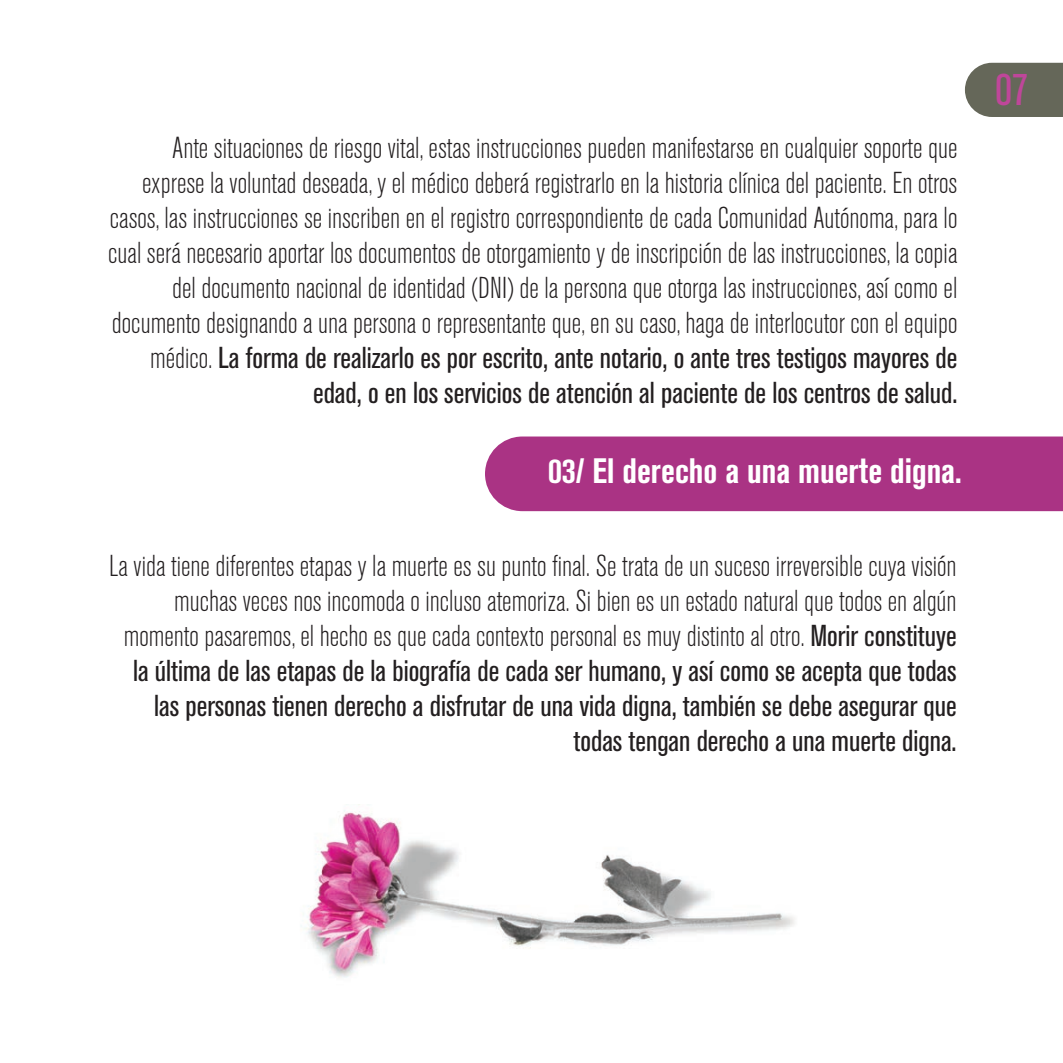
<style>
.page{position:relative;width:1063px;height:1063px;background:#fff}
.page>*{position:absolute;margin:0;border:0;box-sizing:border-box;transform-origin:0 0}
.t1{font:condensed 44px "Akzidenz Grotesk BQ";color:#bf469a}
.t2{font:35px "Akzidenz Grotesk BQ Bd Cnd Alt";color:#fff}
.t3{font:300 condensed 30px/35px "Akzidenz Grotesk BQ";color:#231f20;text-align:right}
.s1{font-weight:400}
</style>
<div class="page">
<div style="left:965px;top:63px;width:98px;height:54px;background:#656759"></div>
<div style="left:485px;top:437px;width:578px;height:74px;background:#aa3384"></div>
<img style="left:305px;top:810px;width:490px;height:168px">
<p class="t3" style="left:108px;top:131px;width:851px">Ante situaciones de riesgo vital, estas instrucciones pueden manifestarse en cualquier soporte que exprese la voluntad deseada, y el médico deberá registrarlo en la historia clínica del paciente. En otros casos, las instrucciones se inscriben en el registro correspondiente de cada Comunidad Autónoma, para lo cual será necesario aportar los documentos de otorgamiento y de inscripción de las instrucciones, la copia del documento nacional de identidad (DNI) de la persona que otorga las instrucciones, así como el documento designando a una persona o representante que, en su caso, haga de interlocutor con el equipo médico. <span class="s1">La forma de realizarlo es por escrito, ante notario, o ante tres testigos mayores de edad, o en los servicios de atención al paciente de los centros de salud.</span></p>
<p class="t2" style="left:548px;top:451px;width:415px">03/ El derecho a una muerte digna.</p>
<p class="t3" style="left:109px;top:549px;width:849px">La vida tiene diferentes etapas y la muerte es su punto final. Se trata de un suceso irreversible cuya visión muchas veces nos incomoda o incluso atemoriza. Si bien es un estado natural que todos en algún momento pasaremos, el hecho es que cada contexto personal es muy distinto al otro. <span class="s1">Morir constituye la última de las etapas de la biografía de cada ser humano, y así como se acepta que todas las personas tienen derecho a disfrutar de una vida digna, también se debe asegurar que todas tengan derecho a una muerte digna.</span></p>
<h1 class="t1" style="left:995px;top:65px;width:34px">07</h1>
</div>
